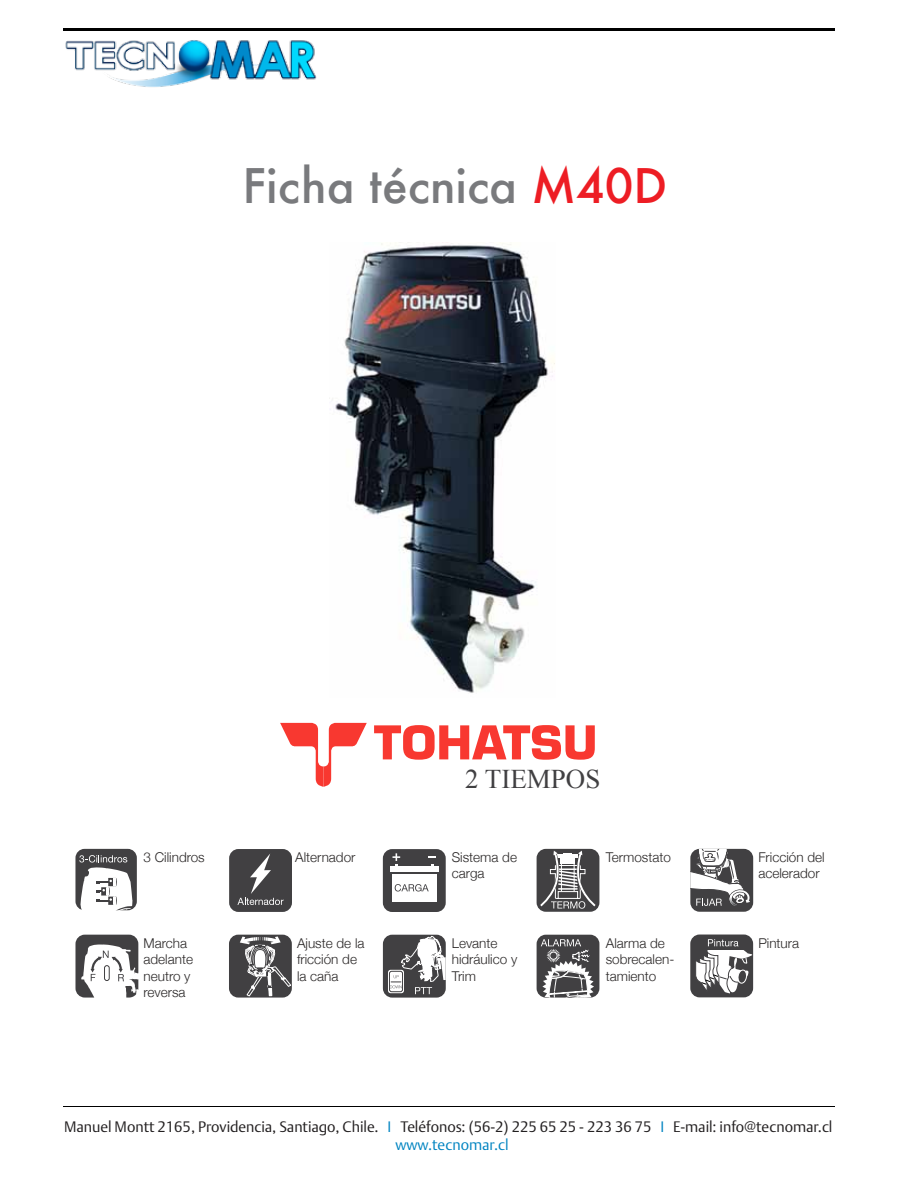
<style>
.page{position:relative;width:910px;height:1183px;background:#fff}
.page>*{position:absolute;margin:0;border:0;box-sizing:border-box;transform-origin:0 0}
.t1{font:500 46.5px "Futura";color:#797a7d}
.t2{font:27px "Times New Roman";color:#414042}
.t3{font:300 15px/18.8px "DTL Argo T";color:#221f20;text-align:center}
.t4{font:300 13.5px/16.5px "Helvetica Neue";color:#2a2727}
.s1{color:#ed1d24}
.s2{color:#0084c1}
</style>
<div class="page">
<hr style="left:64px;top:28px;width:771px;height:3px;background:#000">
<hr style="left:64px;top:1106px;width:771px;height:1px;background:#000">
<img style="left:65px;top:40px;width:252px;height:47px">
<svg style="left:280px;top:722px;width:87px;height:64px"></svg>
<svg style="left:374px;top:725px;width:221px;height:34px"></svg>
<img style="left:329px;top:242px;width:226px;height:451px">
<div style="left:75px;top:848px;width:62px;height:62px;background:#414042;border-radius:9px"></div>
<svg style="left:79px;top:855px;width:53px;height:56px"></svg>
<div style="left:229px;top:848px;width:63px;height:63px;background:#414042;border-radius:9px"></div>
<svg style="left:237px;top:854px;width:47px;height:50px"></svg>
<div style="left:383px;top:848px;width:63px;height:63px;background:#414042;border-radius:9px"></div>
<div style="left:392px;top:873px;width:45px;height:28px;background:#fff"></div>
<div style="left:390px;top:866px;width:48px;height:6px;background:#fff"></div>
<svg style="left:392px;top:853px;width:8px;height:13px"></svg>
<svg style="left:395px;top:884px;width:34px;height:7px"></svg>
<div style="left:229px;top:934px;width:63px;height:63px;background:#414042;border-radius:9px"></div>
<svg style="left:240px;top:934px;width:51px;height:63px"></svg>
<div style="left:537px;top:848px;width:62px;height:63px;background:#414042;border-radius:9px"></div>
<svg style="left:539px;top:849px;width:58px;height:59px"></svg>
<svg style="left:75px;top:934px;width:63px;height:63px"></svg>
<hr style="left:105px;top:965px;width:4px;height:15px;background:#fff;border-radius:2px">
<div style="left:104px;top:964px;width:6px;height:16px;border:1px solid #414042;border-radius:2px"></div>
<div style="left:690px;top:848px;width:63px;height:63px;background:#414042;border-radius:9px"></div>
<svg style="left:690px;top:848px;width:61px;height:58px"></svg>
<div style="left:383px;top:934px;width:63px;height:63px;background:#414042;border-radius:9px"></div>
<svg style="left:388px;top:969px;width:16px;height:23px"></svg>
<div style="left:389px;top:970px;width:14px;height:21px;border:1px solid #414042;border-radius:2px"></div>
<svg style="left:390px;top:935px;width:56px;height:58px"></svg>
<div style="left:537px;top:934px;width:62px;height:63px;background:#414042;border-radius:9px"></div>
<svg style="left:541px;top:939px;width:53px;height:58px"></svg>
<div style="left:690px;top:934px;width:63px;height:63px;background:#414042;border-radius:9px"></div>
<svg style="left:696px;top:938px;width:56px;height:55px"></svg>
<h1 class="t1" style="left:243px;top:153px;width:426px">Ficha técnica <span class="s1">M40D</span></h1>
<h2 class="t2" style="left:465px;top:760px;width:137px">2 TIEMPOS</h2>
<p class="t4" style="left:144px;top:848px;width:63px">3 Cilindros</p>
<p class="t4" style="left:295px;top:848px;width:62px">Alternador</p>
<p class="t4" style="left:452px;top:848px;width:67px">Sistema de carga</p>
<p class="t4" style="left:606px;top:848px;width:67px">Termostato</p>
<p class="t4" style="left:758px;top:848px;width:68px">Fricción del acelerador</p>
<p class="t4" style="left:297px;top:934px;width:69px">Ajuste de la fricción de la caña</p>
<p class="t4" style="left:144px;top:934px;width:45px">Marcha</p>
<p class="t4" style="left:758px;top:934px;width:42px">Pintura</p>
<p class="t4" style="left:144px;top:950px;width:51px">adelante neutro y reversa</p>
<p class="t4" style="left:452px;top:934px;width:67px">Levante hidráulico y<br>Trim</p>
<p class="t4" style="left:606px;top:934px;width:70px">Alarma de sobrecalen&shy;tamiento</p>
<p class="t3" style="left:64px;top:1116px;width:770px">Manuel Montt 2165, Providencia, Santiago, Chile. <span class="s2">I</span> Teléfonos: (56-2) 225 65 25 - 223 36 75 <span class="s2">I</span> E-mail: info@tecnomar.cl <span class="s2">www.tecnomar.cl</span></p>
</div>
